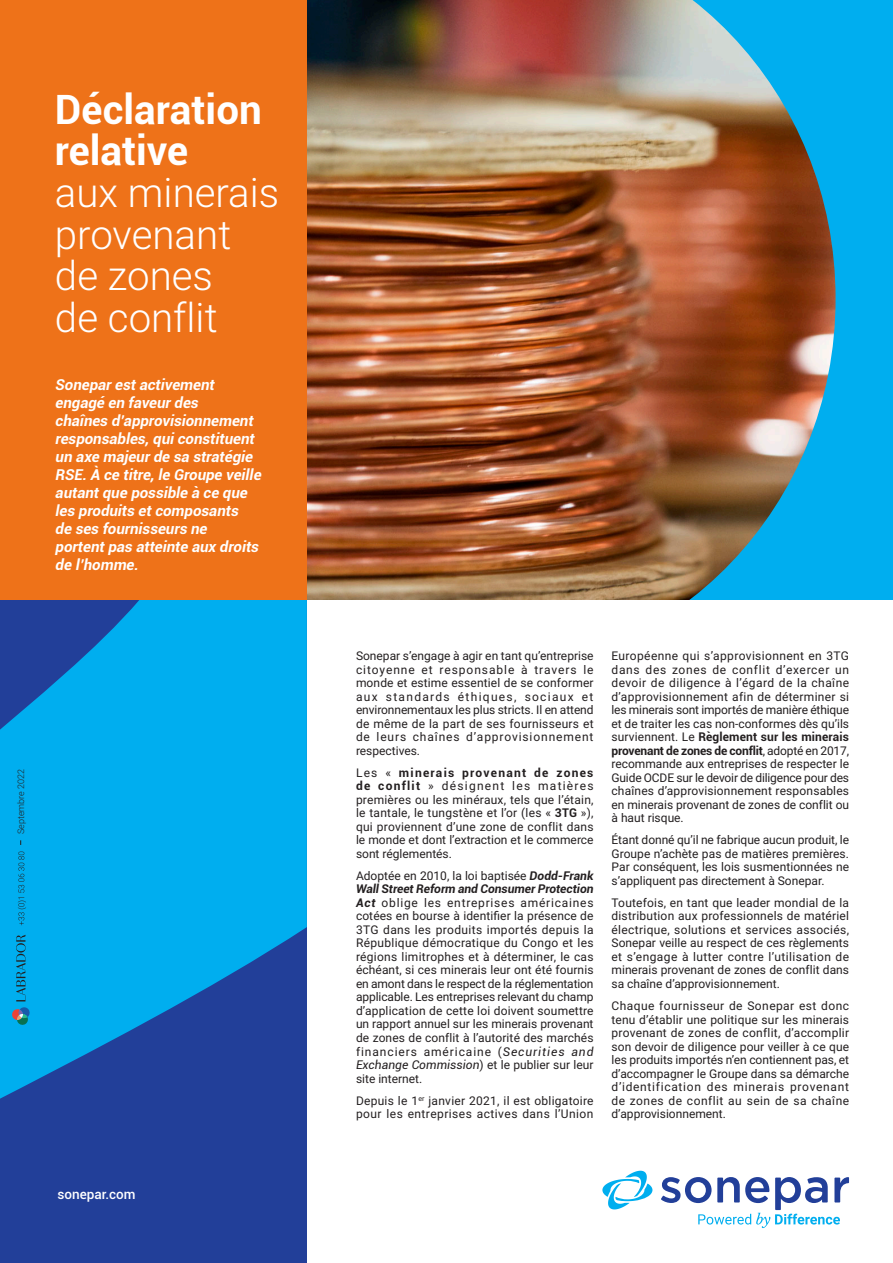
<style>
.page{position:relative;width:893px;height:1263px;background:#fff}
.page>*{position:absolute;margin:0;border:0;box-sizing:border-box;transform-origin:0 0}
.t1{font:300 40.5px/41.5px "Roboto";color:#fff}
.t2{font:700 40.5px/41.5px "Roboto";color:#fff}
.t3{font:italic 700 15px/18px "Roboto";color:#fff}
.t4{font:500 13.5px "Roboto";color:#fff}
.t5{font:12px/13.5px "Roboto";color:#231f20;text-align:justify}
.t6{font:12px/13.5px "Roboto";letter-spacing:.025em;color:#231f20}
.t7{font:300 9px "Roboto";color:#231f20}
.s1{font-weight:700}
.s2{font-weight:700;font-style:italic}
.s3{font-style:italic}
</style>
<div class="page">
<div style="left:0;top:599px;width:307px;height:664px;background:#223f99"></div>
<svg style="left:0;top:599px;width:307px;height:500px;fill:#00aeef"></svg>
<div style="left:307px;top:0;width:586px;height:599px;background:#00aeef"></div>
<img style="left:307px;top:0;width:529px;height:599px">
<svg style="left:12px;top:935px;width:18px;height:90px;background:#1195c8"></svg>
<svg style="left:18px;top:851px;width:8px;height:74px"></svg>
<svg style="left:602px;top:1171px;width:50px;height:38px"></svg>
<svg style="left:661px;top:1177px;width:188px;height:51px"></svg>
<div style="left:0;top:0;width:307px;height:599px;background:#ee7219"></div>
<h1 class="t2" style="left:55px;top:89px;width:208px">Déclaration relative</h1>
<h1 class="t1" style="left:55px;top:172px;width:226px">aux minerais provenant de zones<br>de conflit</h1>
<p class="t3" style="left:55px;top:376px;width:210px">Soneparestactivement engagé en faveurdes<br>chaînes d’approvisionnement responsables,quiconstituent un axe majeurde sa stratégie<br>RSE.À ce titre,le Groupe veille autantque possible à ce que les produits etcomposants de ses fournisseurs ne portentpas atteinte aux droits de l’homme.</p>
<p class="t7" style="left:16px;top:834px;width:67px;rotate:-90deg">Septembre 2022</p>
<p class="t4" style="left:57px;top:1187px;width:80px">sonepar.com</p>
<p class="t5" style="left:356px;top:650px;width:239px">Sonepar s’engage à agir en tant qu’entreprise citoyenne et responsable à travers le monde et estime essentiel de se conformer aux standards éthiques, sociaux et environnementaux les plus stricts. Il en attend de même de la part de ses fournisseurs et de leurs chaînes d’approvisionnement respectives.</p>
<p class="t5" style="left:356px;top:766px;width:239px">Les « <span class="s1">minerais provenant de zones de conflit</span> » désignent les matières premières ou les minéraux, tels que l’étain, le tantale, le tungstène et l’or (les « <span class="s1">3TG</span> »), qui proviennent d’une zone de conflit dans le monde et dont l’extraction et le commerce sont réglementés.</p>
<p class="t5" style="left:356px;top:869px;width:239px">Adoptée en 2010, la loi baptisée <span class="s2">Dodd-Frank Wall Street Reform and Consumer Protection Act</span> oblige les entreprises américaines cotées en bourse à identifier la présence de 3TG dans les produits importés depuis la République démocratique du Congo et les régions limitrophes et à déterminer, le cas échéant, si ces minerais leur ont été fournis en amont dans le respect de la réglementation applicable. Les entreprises relevant du champ d’application de cette loi doivent soumettre un rapport annuel sur les minerais provenant de zones de conflit à l’autorité des marchés financiers américaine (<span class="s3">Securities and Exchange Commission</span>) et le publier sur leur site internet.</p>
<p class="t6" style="left:356px;top:1094px;width:239px">Depuis le 1<sup>er</sup> janvier 2021, il est obligatoire pour les entreprises actives dans l’Union</p>
<p class="t5" style="left:611px;top:650px;width:239px">Européenne qui s’approvisionnent en 3TG dans des zones de conflit d’exercer un devoir de diligence à l’égard de la chaîne d’approvisionnement afin de déterminer si les minerais sont importés de manière éthique et de traiter les cas non-conformes dès qu’ils surviennent. Le <span class="s1">Règlement sur les minerais provenant de zones de conflit</span>, adopté en 2017, recommande aux entreprises de respecter le Guide OCDE sur le devoir de diligence pour des chaînes d’approvisionnement responsables en minerais provenant de zones de conflit ou à haut risque.</p>
<p class="t5" style="left:611px;top:834px;width:239px">Étant donné qu’il ne fabrique aucun produit, le Groupe n’achète pas de matières premières.<br>Par conséquent, les lois susmentionnées ne s’appliquent pas directement à Sonepar.</p>
<p class="t5" style="left:611px;top:896px;width:239px">Toutefois, en tant que leader mondial de la distribution aux professionnels de matériel électrique, solutions et services associés, Sonepar veille au respect de ces règlements et s’engage à lutter contre l’utilisation de minerais provenant de zones de conflit dans sa chaîne d’approvisionnement.</p>
<p class="t5" style="left:611px;top:999px;width:239px">Chaque fournisseur de Sonepar est donc tenu d’établir une politique sur les minerais provenant de zones de conflit, d’accomplir son devoir de diligence pour veiller à ce que les produits importés n’en contiennent pas, et d’accompagner le Groupe dans sa démarche d’identification des minerais provenant de zones de conflit au sein de sa chaîne d’approvisionnement.</p>
</div>
